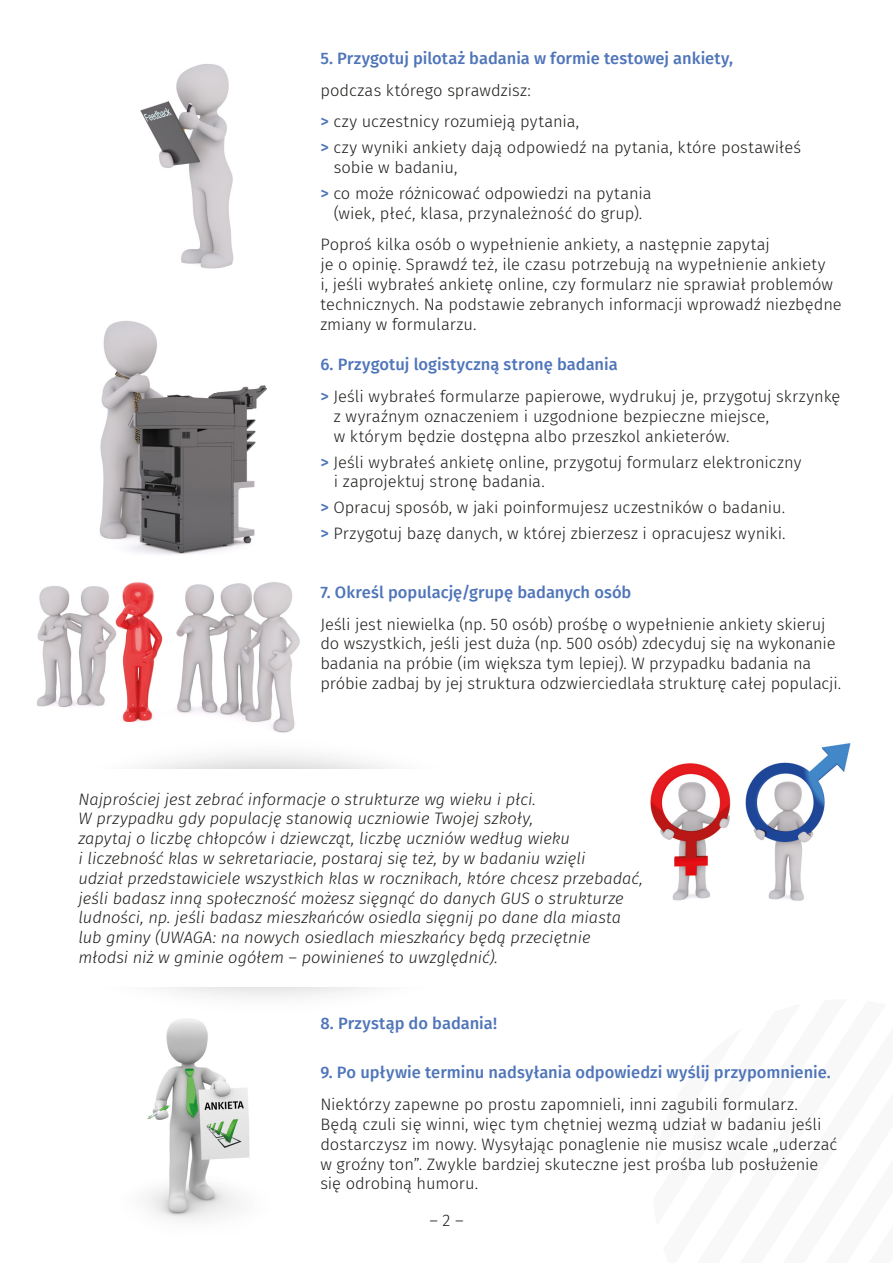
<style>
.page{position:relative;width:893px;height:1263px;background:#fff}
.page>*{position:absolute;margin:0;border:0;box-sizing:border-box;transform-origin:0 0}
.t1{font:300 16.5px/19.8px "Fira Sans";letter-spacing:-.005em;color:#1d1d1b}
.t2{font:italic 300 16.5px/19.8px "Fira Sans";letter-spacing:-.005em;color:#1d1d1b}
.t3{font:500 16.5px "Fira Sans";color:#4f75b9}
.s1{font-weight:500;color:#4f75b9}
</style>
<div class="page">
<img style="left:144px;top:1037px;width:106px;height:184px">
<img style="left:37px;top:582px;width:263px;height:133px">
<img style="left:140px;top:64px;width:94px;height:205px">
<img style="left:99px;top:321px;width:168px;height:234px">
<img style="left:122px;top:715px;width:267px;height:322px">
<div style="left:0;top:769px;width:893px;height:218px;background:#fff"></div>
<img style="left:650px;top:743px;width:201px;height:158px">
<h2 class="t3" style="left:320px;top:45px;width:414px">5. Przygotuj pilotaż badania w formie testowej ankiety,</h2>
<p class="t1" style="left:320px;top:74px;width:261px;line-height:31.8px">podczas którego sprawdzisz:<br><span class="s1">&gt;</span> czy uczestnicy rozumieją pytania,</p>
<p class="t1" style="left:334px;top:137px;width:469px;text-indent:-13px"><span class="s1">&gt;</span> czy wyniki ankiety dają odpowiedź na pytania, które postawiłeś sobie w badaniu,</p>
<p class="t1" style="left:320px;top:183px;width:333px;text-align:center"><span class="s1">&gt;</span> co może różnicować odpowiedzi na pytania (wiek, płeć, klasa, przynależność do grup).</p>
<p class="t1" style="left:320px;top:235px;width:523px">Poproś kilka osób o wypełnienie ankiety, a następnie zapytaj<br>je o opinię. Sprawdź też, ile czasu potrzebują na wypełnienie ankiety<br>i, jeśli wybrałeś ankietę online, czy formularz nie sprawiał problemów technicznych. Na podstawie zebranych informacji wprowadź niezbędne zmiany w formularzu.</p>
<h2 class="t3" style="left:320px;top:351px;width:299px">6. Przygotuj logistyczną stronę badania</h2>
<p class="t1" style="left:334px;top:386px;width:508px;text-indent:-13px"><span class="s1">&gt;</span> Jeśli wybrałeś formularze papierowe, wydrukuj je, przygotuj skrzynkę z wyraźnym oznaczeniem i uzgodnione bezpieczne miejsce,<br>w którym będzie dostępna albo przeszkol ankieterów.</p>
<p class="t1" style="left:334px;top:452px;width:469px;text-indent:-13px"><span class="s1">&gt;</span> Jeśli wybrałeś ankietę online, przygotuj formularz elektroniczny i zaprojektuj stronę badania.</p>
<p class="t1" style="left:320px;top:494px;width:467px;line-height:25.8px"><span class="s1">&gt;</span> Opracuj sposób, w jaki poinformujesz uczestników o badaniu. <span class="s1">&gt;</span> Przygotuj bazę danych, w której zbierzesz i opracujesz wyniki.</p>
<h2 class="t3" style="left:320px;top:579px;width:313px">7. Określ populację/grupę badanych osób</h2>
<p class="t1" style="left:320px;top:614px;width:522px">Jeśli jest niewielka (np. 50 osób) prośbę o wypełnienie ankiety skieruj do wszystkich, jeśli jest duża (np. 500 osób) zdecyduj się na wykonanie badania na próbie (im większa tym lepiej). W przypadku badania na próbie zadbaj by jej struktura odzwierciedlała strukturę całej populacji.</p>
<p class="t2" style="left:79px;top:789px;width:566px">Najprościej jest zebrać informacje o strukturze wg wieku i płci.<br>W przypadku gdy populację stanowią uczniowie Twojej szkoły,<br>zapytaj o liczbę chłopców i dziewcząt, liczbę uczniów według wieku<br>i liczebność klas w sekretariacie, postaraj się też, by w badaniu wzięli<br>udział przedstawiciele wszystkich klas w rocznikach, które chcesz przebadać, jeśli badasz inną społeczność możesz sięgnąć do danych GUS o strukturze ludności, np. jeśli badasz mieszkańców osiedla sięgnij po dane dla miasta lub gminy (UWAGA: na nowych osiedlach mieszkańcy będą przeciętnie młodsi niż w gminie ogółem – powinieneś to uwzględnić).</p>
<h2 class="t3" style="left:320px;top:1009px;width:178px">8. Przystąp do badania!</h2>
<h2 class="t3" style="left:320px;top:1059px;width:512px">9. Po upływie terminu nadsyłania odpowiedzi wyślij przypomnienie.</h2>
<p class="t1" style="left:320px;top:1094px;width:518px">Niektórzy zapewne po prostu zapomnieli, inni zagubili formularz.<br>Będą czuli się winni, więc tym chętniej wezmą udział w badaniu jeśli dostarczysz im nowy. Wysyłając ponaglenie nie musisz wcale „uderzać w groźny ton”. Zwykle bardziej skuteczne jest prośba lub posłużenie się odrobiną humoru.</p>
<p class="t1" style="left:429px;top:1210px;width:36px">– 2 –</p>
</div>
